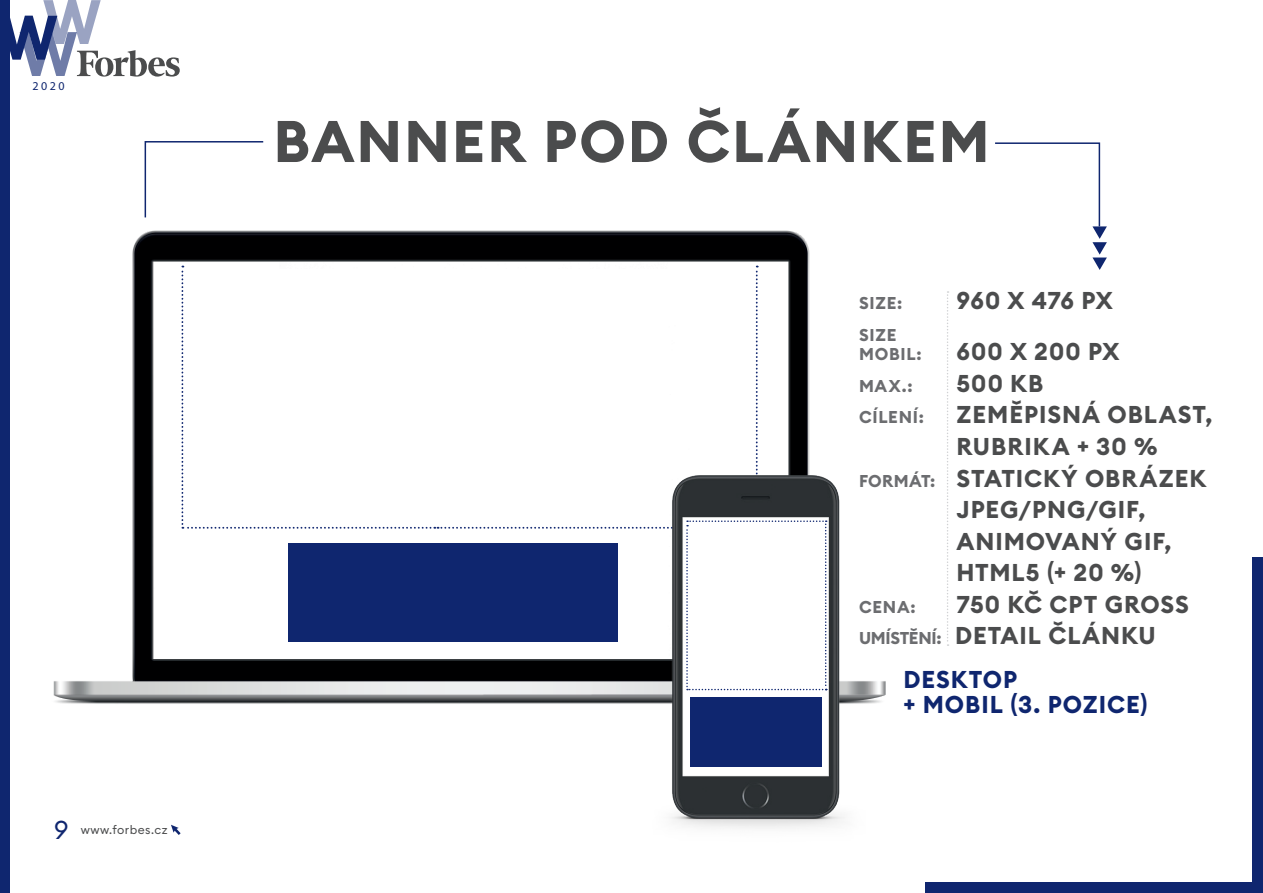
<style>
.page{position:relative;width:1263px;height:893px;background:#fff}
.page>*{position:absolute;margin:0;border:0;box-sizing:border-box;transform-origin:0 0}
.t1{font:700 57.75px "Euclid Circular B";letter-spacing:.035em;color:#4b4c4d}
.vychozi{font:25.5px "Euclid Circular B";color:#0f266f}
.t2{font:700 24px "Euclid Circular B";letter-spacing:.04em;color:#4b4c4d}
.t3{font:700 24px "Euclid Circular B";letter-spacing:.04em;color:#0f266f}
.t4{font:700 16.95px "Euclid Circular B";letter-spacing:.045em;color:#6c6d70}
.t5{font:12px "Euclid Circular B";letter-spacing:.04em;color:#4b4c4d}
.t6{font:12px "Myriad Pro";color:#0f266f}
.s1{font-size:16.95px;color:#6c6d70}
</style>
<div class="page">
<img style="left:53px;top:230px;width:833px;height:474px">
<svg style="left:144px;top:141px;width:120px;height:77px"></svg>
<svg style="left:947px;top:291px;width:1px;height:355px"></svg>
<svg style="left:995px;top:142px;width:112px;height:128px"></svg>
<svg style="left:9px;top:0;width:171px;height:77px"></svg>
<svg style="left:171px;top:825px;width:10px;height:10px"></svg>
<div style="left:0;top:0;width:9px;height:893px;background:#0f266f"></div>
<div style="left:1252px;top:557px;width:11px;height:336px;background:#0f266f"></div>
<div style="left:926px;top:882px;width:337px;height:11px;background:#0f266f"></div>
<img style="left:653px;top:422px;width:227px;height:407px">
<div style="left:690px;top:697px;width:132px;height:69px;background:#0f266f"></div>
<svg style="left:181px;top:266px;width:646px;height:424px"></svg>
<p class="t6" style="left:33px;top:79px;width:34px">2020</p>
<p class="vychozi" style="left:54px;top:814px;width:16px">9</p>
<p class="t5" style="left:81px;top:822px;width:88px">www.forbes.cz</p>
<p class="t1" style="left:273px;top:104px;width:718px">BANNER POD ČLÁNKEM</p>
<p class="t4" style="left:859px;top:293px;width:45px">SIZE:</p>
<p class="t2" style="left:956px;top:285px;width:158px">960 X 476 PX</p>
<p class="t4" style="left:859px;top:324px;width:39px">SIZE</p>
<p class="t4" style="left:859px;top:344px;width:64px">MOBIL:</p>
<p class="t2" style="left:956px;top:336px;width:164px">600 X 200 PX</p>
<p class="t4" style="left:859px;top:375px;width:55px">MAX.:</p>
<p class="t2" style="left:956px;top:368px;width:88px">500 KB</p>
<p class="t4" style="left:859px;top:407px;width:66px">CÍLENÍ:</p>
<p class="t2" style="left:956px;top:399px;width:257px">ZEMĚPISNÁ OBLAST,</p>
<p class="t2" style="left:956px;top:431px;width:202px">RUBRIKA + 30 %</p>
<p class="t2" style="left:859px;top:462px;width:349px"><span class="s1">FORMÁT:</span> STATICKÝ OBRÁZEK</p>
<p class="t2" style="left:956px;top:494px;width:190px">JPEG/PNG/GIF,</p>
<p class="t2" style="left:956px;top:525px;width:217px">ANIMOVANÝ GIF,</p>
<p class="t2" style="left:956px;top:557px;width:187px">HTML5 (+ 20 %)</p>
<p class="t4" style="left:859px;top:596px;width:58px">CENA:</p>
<p class="t2" style="left:956px;top:588px;width:234px">750 KČ CPT GROSS</p>
<p class="t2" style="left:859px;top:620px;width:298px"><span class="s1">UMÍSTĚNÍ:</span> DETAIL ČLÁNKU</p>
<p class="t3" style="left:903px;top:664px;width:115px">DESKTOP</p>
<p class="t3" style="left:903px;top:689px;width:246px">+ MOBIL (3. POZICE)</p>
</div>
